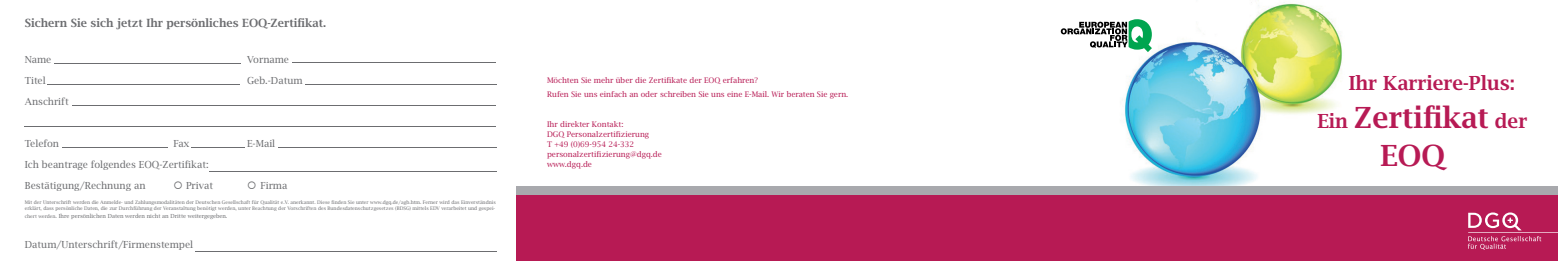
<style>
.page{position:relative;width:1558px;height:261px;background:#fff}
.page>*{position:absolute;margin:0;border:0;box-sizing:border-box;transform-origin:0 0}
.t1{font:600 31.5px/37.8px "Lucida Bright EF";color:#b71a54}
.t2{font:600 21px "Lucida Bright EF";color:#b71a54}
.t3{font:600 12.25px "Lucida Bright EF";color:#6c6d70}
.t4{font:10.5px/21px "Lucida Bright EF";color:#6c6d70}
.t5{font:10.5px "Lucida Bright EF";color:#3c3c3d}
.t6{font:8.31px/10px "Lucida Bright EF";color:#b71a54}
.t7{font:6.04px "Lucida Bright EF";color:#6c6d70}
.t8{font:5.25px/6.3px "Lucida Bright EF";color:#6c6d70}
.s1{font-size:5.25px}
.s2{font-size:21px}
</style>
<div class="page">
<img style="left:1122px;top:0;width:220px;height:186px">
<hr style="left:54px;top:63px;width:186px;height:1px;background:#6c6d70">
<hr style="left:48px;top:84px;width:192px;height:1px;background:#6c6d70">
<hr style="left:25px;top:126px;width:471px;height:1px;background:#6c6d70">
<hr style="left:293px;top:63px;width:203px;height:1px;background:#6c6d70">
<hr style="left:305px;top:84px;width:191px;height:1px;background:#6c6d70">
<hr style="left:62px;top:147px;width:106px;height:1px;background:#6c6d70">
<hr style="left:191px;top:147px;width:54px;height:1px;background:#6c6d70">
<hr style="left:278px;top:147px;width:218px;height:1px;background:#6c6d70">
<hr style="left:195px;top:251px;width:301px;height:1px;background:#6c6d70">
<div style="left:516px;top:195px;width:1042px;height:65px;background:#b71a54"></div>
<hr style="left:72px;top:105px;width:424px;height:1px;background:#6c6d70">
<svg style="left:1468px;top:212px;width:90px;height:37px"></svg>
<div style="left:516px;top:186px;width:1042px;height:9px;background:#a8a9ad"></div>
<hr style="left:209px;top:171px;width:287px;height:1px;background:#6c6d70">
<svg style="left:1061px;top:19px;width:91px;height:33px"></svg>
<h3 class="t3" style="left:25px;top:17px;width:303px">Sichern Sie sich jetzt Ihr persönliches EOQ-Zertifikat.</h3>
<h3 class="t5" style="left:25px;top:54px;width:28px">Name</h3>
<h3 class="t5" style="left:247px;top:54px;width:43px">Vorname</h3>
<h3 class="t4" style="left:25px;top:70px;width:22px">Titel</h3>
<h3 class="t4" style="left:247px;top:70px;width:57px">Geb.-Datum</h3>
<h3 class="t4" style="left:25px;top:91px;width:46px">Anschrift</h3>
<h3 class="t4" style="left:25px;top:133px;width:36px">Telefon</h3>
<h3 class="t4" style="left:174px;top:133px;width:17px">Fax</h3>
<h3 class="t4" style="left:247px;top:133px;width:30px">E-Mail</h3>
<h3 class="t4" style="left:25px;top:154px;width:185px">Ich beantrage folgendes EOQ-Zertifikat:<br>Bestätigung/Rechnung an</h3>
<h3 class="t4" style="left:174px;top:175px;width:41px">○ Privat</h3>
<h3 class="t4" style="left:247px;top:175px;width:42px">○ Firma</h3>
<p class="t8" style="left:25px;top:199px;width:472px">Mit der Unterschrift werden die Anmelde- und Zahlungsmodalitäten der Deutschen Gesellschaft für Qualität e.V. anerkannt. Diese finden Sie unter www.dgq.de/agb.htm. Ferner wird das Einverständnis erklärt, dass persönliche Daten, die zur Durchführung der Veranstaltung benötigt werden, unter Beachtung der Vorschriften des Bundesdatenschutzgesetzes (BDSG) mittels EDV verarbeitet und gespei-</p>
<p class="t7" style="left:25px;top:213px;width:204px"><span class="s1">chert werden</span>. Ihre persönlichen Daten werden nicht an Dritte weitergegeben.</p>
<h3 class="t4" style="left:25px;top:233px;width:170px">Datum/Unterschrift/Firmenstempel</h3>
<h3 class="t6" style="left:547px;top:72px;width:303px;line-height:15px">Möchten Sie mehr über die Zertifikate der EOQ erfahren?<br>Rufen Sie uns einfach an oder schreiben Sie uns eine E-Mail. Wir beraten Sie gern.</h3>
<h3 class="t6" style="left:547px;top:119px;width:116px">Ihr direkter Kontakt:<br>DGQ Personalzertifizierung<br>T +49 (0)69-954 24-332 personalzertifizierung@dgq.de www.dgq.de</h3>
<h2 class="t2" style="left:1349px;top:72px;width:168px">Ihr Karriere-Plus:</h2>
<h1 class="t1" style="left:1380px;top:99px;width:149px;text-indent:-63px"><span class="s2">Ein</span> Zertifikat <span class="s2">der<br></span>EOQ</h1>
</div>
